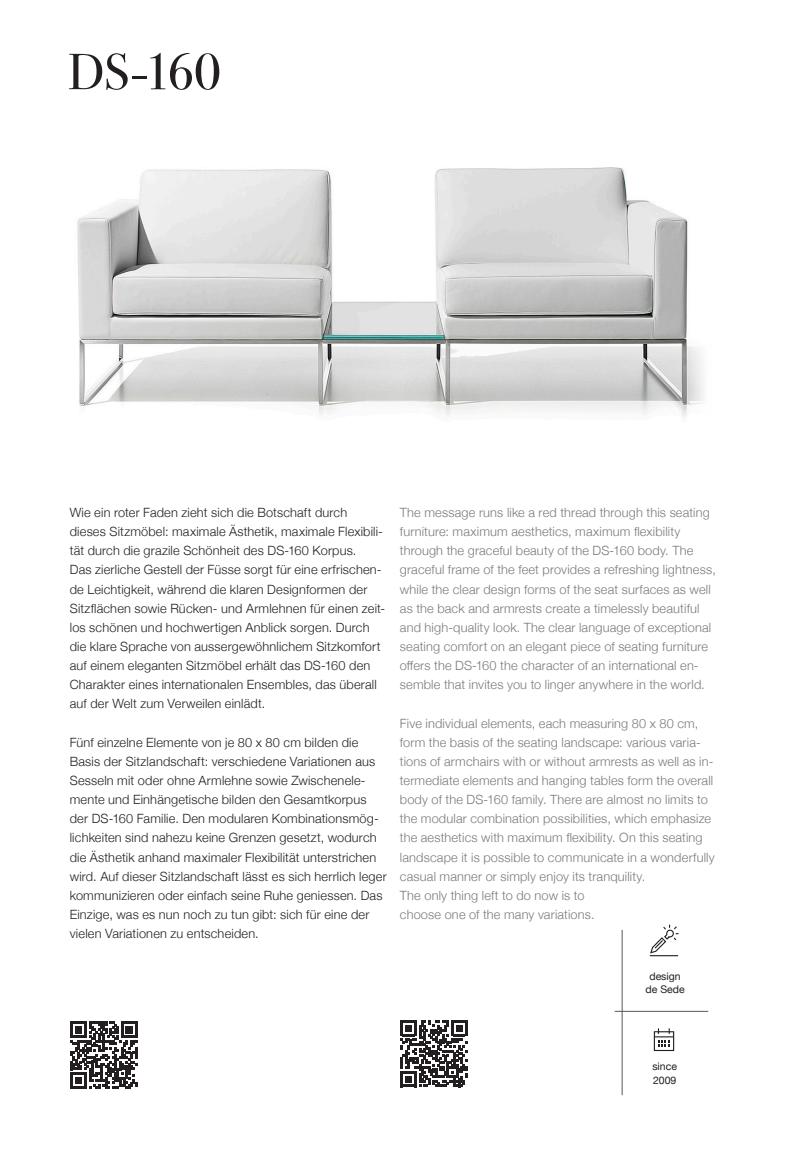
<style>
.page{position:relative;width:787px;height:1170px;background:#fff}
.page>*{position:absolute;margin:0;border:0;box-sizing:border-box;transform-origin:0 0}
.Headline-coverpage-3{font:51px "Bodoni Svty Two ITCTT";color:#231f20}
.copy_8_5pt{font:300 12.75px/19.2px "Helvetica Neue";letter-spacing:.015em;color:#231f20}
.copy_8_5pt-2{font:300 12.75px/19.2px "Helvetica Neue";letter-spacing:.015em;color:#787a7d}
.Icon_Box_-_Copy{font:10.5px/13.5px "Helvetica Neue";color:#231f20;text-align:center}
</style>
<div class="page">
<svg style="left:400px;top:1020px;width:67px;height:66px"></svg>
<hr style="left:614px;top:1010px;width:94px;height:1px;background:#57585a">
<hr style="left:622px;top:929px;width:1px;height:166px;background:#57585a">
<div style="left:654px;top:1031px;width:20px;height:19px;border:1px solid #231f20"></div>
<svg style="left:654px;top:1028px;width:19px;height:18px"></svg>
<svg style="left:649px;top:924px;width:29px;height:32px"></svg>
<svg style="left:70px;top:1021px;width:67px;height:67px"></svg>
<img style="left:77px;top:167px;width:627px;height:250px">
<p class="Headline-coverpage-3" style="left:68px;top:30px;width:155px">DS-160</p>
<p class="copy_8_5pt" style="left:70px;top:502px;width:317px">Wie ein roter Faden zieht sich die Botschaft durch dieses Sitzmöbel: maximale Ästhetik, maximale Flexibili&shy;tät durch die grazile Schönheit des DS-160 Korpus.<br>Das zierliche Gestell der Füsse sorgt für eine erfrischen&shy;de Leichtigkeit, während die klaren Designformen der Sitzflächen sowie Rücken- und Armlehnen für einen zeit&shy;los schönen und hochwertigen Anblick sorgen. Durch die klare Sprache von aussergewöhnlichem Sitzkomfort auf einem eleganten Sitzmöbel erhält das DS-160 den Charakter eines internationalen Ensembles, das überall auf der Welt zum Verweilen einlädt.</p>
<p class="copy_8_5pt" style="left:70px;top:731px;width:318px">Fünf einzelne Elemente von je 80 x 80 cm bilden die Basis der Sitzlandschaft: verschiedene Variationen aus Sesseln mit oder ohne Armlehne sowie Zwischenele&shy;mente und Einhängetische bilden den Gesamtkorpus der DS-160 Familie. Den modularen Kombinationsmög&shy;lichkeiten sind nahezu keine Grenzen gesetzt, wodurch die Ästhetik anhand maximaler Flexibilität unterstrichen wird. Auf dieser Sitzlandschaft lässt es sich herrlich leger kommunizieren oder einfach seine Ruhe geniessen. Das Einzige, was es nun noch zu tun gibt: sich für eine der vielen Variationen zu entscheiden.</p>
<p class="copy_8_5pt-2" style="left:400px;top:502px;width:317px">The message runs like a red thread through this seating furniture: maximum aesthetics, maximum flexibility through the graceful beauty of the DS-160 body. The graceful frame of the feet provides a refreshing lightness, while the clear design forms of the seat surfaces as well as the back and armrests create a timelessly beautiful and high-quality look. The clear language of exceptional seating comfort on an elegant piece of seating furniture offers the DS-160 the character of an international en&shy;semble that invites you to linger anywhere in the world.</p>
<p class="copy_8_5pt-2" style="left:400px;top:712px;width:316px">Five individual elements, each measuring 80 x 80 cm, form the basis of the seating landscape: various varia&shy;tions of armchairs with or without armrests as well as in&shy;termediate elements and hanging tables form the overall body of the DS-160 family. There are almost no limits to the modular combination possibilities, which emphasize the aesthetics with maximum flexibility. On this seating landscape it is possible to communicate in a wonderfully casual manner or simply enjoy its tranquility.<br>The only thing left to do now is to<br>choose one of the many variations.</p>
<p class="Icon_Box_-_Copy" style="left:645px;top:969px;width:41px">design de Sede</p>
<p class="Icon_Box_-_Copy" style="left:652px;top:1060px;width:26px">since</p>
<p class="Icon_Box_-_Copy" style="left:653px;top:1073px;width:25px">2009</p>
</div>
